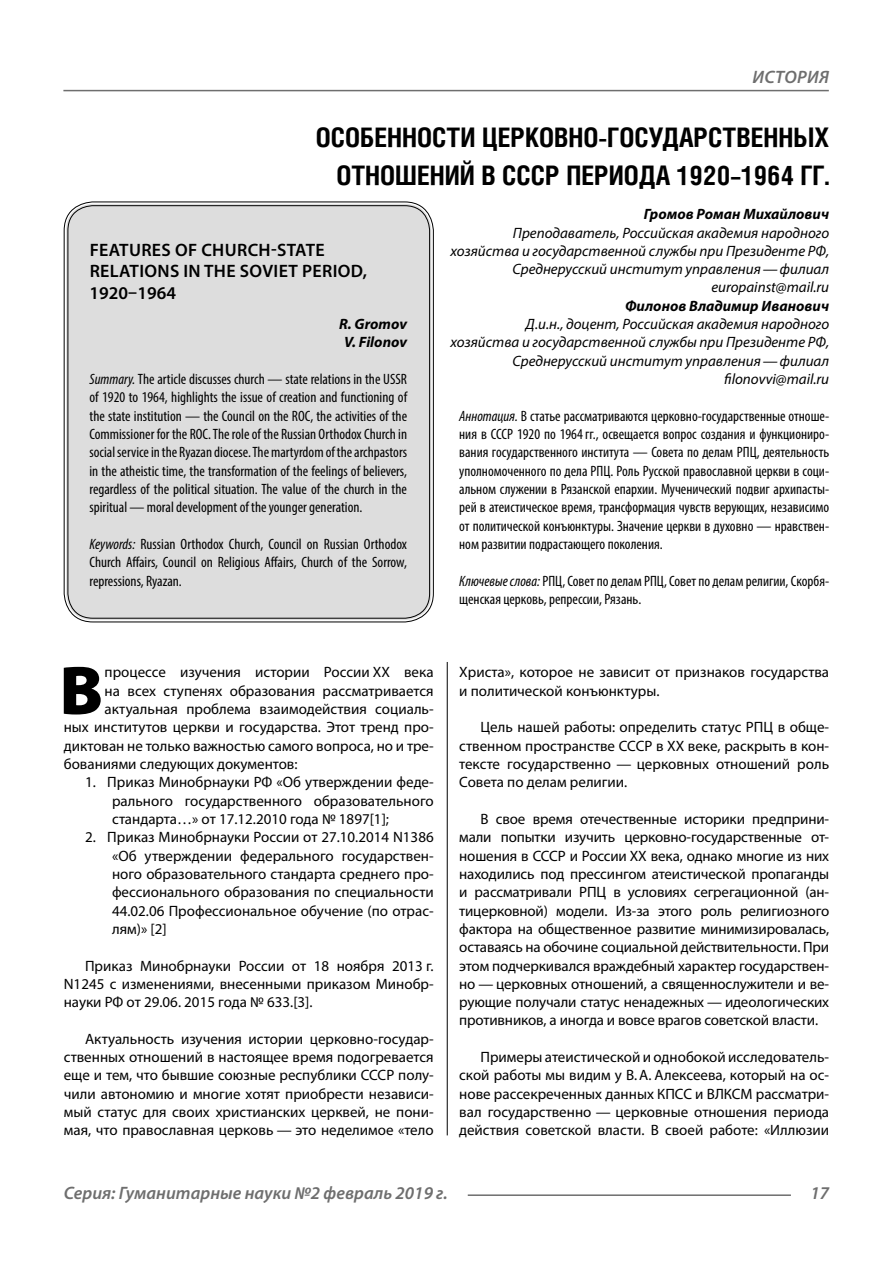
<style>
.page{position:relative;width:893px;height:1263px;background:#fff}
.page>*{position:absolute;margin:0;border:0;box-sizing:border-box;transform-origin:0 0}
.Bukvica{font:900 69.3px "Myriad Pro";color:#000}
.Header{font:700 27px/37.5px "Helios Cond";color:#000;text-align:right}
.Header-eng{font:600 18px/21.6px "Myriad Pro";letter-spacing:.02em;color:#000}
.t1{font:italic 600 18px "Myriad Pro";color:#6e6e6e}
.Normal{font:15px/18.3px "Myriad Pro";color:#000;text-align:justify}
.Annotation-eng{font:condensed 15px/18.3px "Myriad Pro";color:#000;text-align:justify}
.Annotation-rus{font:condensed 15px/18.3px "Myriad Pro";color:#000;text-align:justify}
.Author-doc{font:italic 15px/18.3px "Myriad Pro";color:#000;text-align:right}
.Bukvica-2{font:15px "Myriad Pro";color:#000}
.Author{font:italic 700 15px "Myriad Pro";color:#000}
.Author-email{font:italic 15px "Myriad Pro";color:#000}
.Author-eng{font:italic 700 15px "Myriad Pro";color:#000}
.s1{font-style:italic}
</style>
<div class="page">
<hr style="left:447px;top:128px;width:1px;height:1007px;background:#000">
<div style="left:43px;top:0;width:786px;height:662px;background:#fff"></div>
<div style="left:66px;top:204px;width:365px;height:416px;background:#ddd;border-radius:27px"></div>
<hr style="left:63px;top:90px;width:766px;height:1px;background:#6e6e6e">
<hr style="left:468px;top:1194px;width:323px;height:2px;background:#6e6e6e">
<p class="t1" style="left:752px;top:66px;width:24px">История</p>
<p class="Header" style="left:316px;top:118px;width:515px">ОСОБЕННОСТИ ЦЕРКОВНО-ГОСУДАРСТВЕННЫХ<br>ОТНОШЕНИЙ В СССР ПЕРИОДА 1920–1964 ГГ.</p>
<p class="Author" style="left:644px;top:204px;width:187px">Громов Роман Михайлович</p>
<p class="Author-doc" style="left:451px;top:223px;width:380px">Преподаватель, Российская академия народного хозяйства и государственной службы при Президенте РФ,<br>Среднерусский институт управления—филиал</p>
<p class="Author-email" style="left:711px;top:278px;width:119px">europainst@mail.ru</p>
<p class="Author" style="left:625px;top:296px;width:206px">Филонов Владимир Иванович</p>
<p class="Author-doc" style="left:451px;top:315px;width:380px">Д.и.н., доцент, Российская академия народного<br>хозяйства и государственной службы при Президенте РФ,<br>Среднерусский институт управления—филиал</p>
<p class="Author-email" style="left:724px;top:370px;width:106px">filonovvi@mail.ru</p>
<p class="Annotation-rus" style="left:459px;top:406px;width:371px"><span class="s1">Аннотация.</span> В статье рассматриваются церковно-государственные отноше‑ ния в СССР 1920 по 1964 гг., освещается вопрос создания и функциониро‑ вания государственного института — Совета по делам РПЦ, деятельность уполномоченного по дела РПЦ. Роль Русской православной церкви в соци‑ альном служении в Рязанской епархии. Мученический подвиг архипасты‑ рей в атеистическое время, трансформация чувств верующих, независимо от политической конъюнктуры. Значение церкви в духовно — нравствен‑ ном развитии подрастающего поколения.</p>
<p class="Annotation-rus" style="left:459px;top:571px;width:371px"><span class="s1">Ключевые слова:</span> РПЦ, Совет по делам РПЦ, Совет по делам религии, Скорбя‑ щенская церковь, репрессии, Рязань.</p>
<p class="Header-eng" style="left:90px;top:239px;width:279px">FEATURES OF CHURCH-STATE<br>RELATIONS IN THE SOVIET PERIOD,<br>1920–1964</p>
<p class="Author-eng" style="left:339px;top:314px;width:69px">R. Gromov</p>
<p class="Author-eng" style="left:344px;top:333px;width:65px">V. Filonov</p>
<p class="Annotation-eng" style="left:90px;top:370px;width:319px"><span class="s1">Summary.</span> The article discusses church — state relations in the USSR of 1920 to 1964, highlights the issue of creation and functioning of the state institution — the Council on the ROC, the activities of the Commissioner for the ROC. The role of the Russian Orthodox Church in social service in the Ryazan diocese. The martyrdom of the archpastors in the atheistic time, the transformation of the feelings of believers, regardless of the political situation. The value of the church in the spiritual — moral development of the younger generation.</p>
<p class="Annotation-eng" style="left:90px;top:535px;width:319px"><span class="s1">Keywords:</span> Russian Orthodox Church, Council on Russian Orthodox Church Affairs, Council on Religious Affairs, Church of the Sorrow, repressions, Ryazan.</p>
<p class="Bukvica" style="left:59px;top:644px;width:45px">В</p>
<p class="Bukvica-2" style="left:105px;top:663px;width:331px">процессе изучения истории России ХХ века</p>
<p class="Bukvica-2" style="left:105px;top:681px;width:331px">на всех ступенях образования рассматривается</p>
<p class="Bukvica-2" style="left:105px;top:700px;width:331px">актуальная проблема взаимодействия социаль-</p>
<p class="Bukvica-2" style="left:64px;top:718px;width:371px">ных институтов церкви и государства. Этот тренд про-</p>
<p class="Bukvica-2" style="left:64px;top:736px;width:371px">диктован не только важностью самого вопроса, но и тре-</p>
<p class="Bukvica-2" style="left:64px;top:755px;width:235px">бованиями следующих документов:</p>
<p class="Normal" style="left:112px;top:773px;width:323px;text-indent:-27px">1. Приказ Минобрнауки РФ «Об утверждении феде&shy;рального государственного образовательного стандарта…» от 17.12.2010 года № 1897[1];</p>
<p class="Normal" style="left:112px;top:828px;width:323px;text-indent:-27px">2. Приказ Минобрнауки России от 27.10.2014 N1386 «Об утверждении федерального государствен&shy;ного образовательного стандарта среднего про&shy;фессионального образования по специальности 44.02.06 Профессиональное обучение (по отрас&shy;лям)» [2]</p>
<p class="Normal" style="left:64px;top:956px;width:371px;text-indent:21px">Приказ Минобрнауки России от 18 ноября 2013 г.<br>N1245 с изменениями, внесенными приказом Минобр&shy;науки РФ от 29.06. 2015 года № 633.[3].</p>
<p class="Normal" style="left:64px;top:1029px;width:371px;text-indent:21px">Актуальность изучения истории церковно-государ&shy;ственных отношений в настоящее время подогревается еще и тем, что бывшие союзные республики СССР полу&shy;чили автономию и многие хотят приобрести независи&shy;мый статус для своих христианских церквей, не пони&shy;мая, что православная церковь — это неделимое «тело</p>
<p class="Normal" style="left:459px;top:663px;width:371px">Христа», которое не зависит от признаков государства и политической конъюнктуры.</p>
<p class="Normal" style="left:459px;top:718px;width:371px;text-indent:21px">Цель нашей работы: определить статус РПЦ в обще&shy;ственном пространстве СССР в XX веке, раскрыть в кон&shy;тексте государственно — церковных отношений роль Совета по делам религии.</p>
<p class="Normal" style="left:459px;top:809px;width:371px;text-indent:21px">В свое время отечественные историки предприни&shy;мали попытки изучить церковно-государственные от&shy;ношения в СССР и России ХХ века, однако многие из них находились под прессингом атеистической пропаганды и рассматривали РПЦ в условиях сегрегационной (ан&shy;тицерковной) модели. Из-за этого роль религиозного фактора на общественное развитие минимизировалась, оставаясь на обочине социальной действительности. При этом подчеркивался враждебный характер государствен&shy;но — церковных отношений, а священнослужители и ве&shy;рующие получали статус ненадежных — идеологических противников, а иногда и вовсе врагов советской власти.</p>
<p class="Normal" style="left:459px;top:1048px;width:371px;text-indent:21px">Примеры атеистической и однобокой исследователь&shy;ской работы мы видим у В.А. Алексеева, который на ос&shy;нове рассекреченных данных КПСС и ВЛКСМ рассматри&shy;вал государственно — церковные отношения периода действия советской власти. В своей работе: «Иллюзии</p>
<p class="t1" style="left:64px;top:1182px;width:385px">Серия: Гуманитарные науки №2 февраль 2019 г.</p>
<p class="t1" style="left:810px;top:1182px;width:20px">17</p>
</div>
